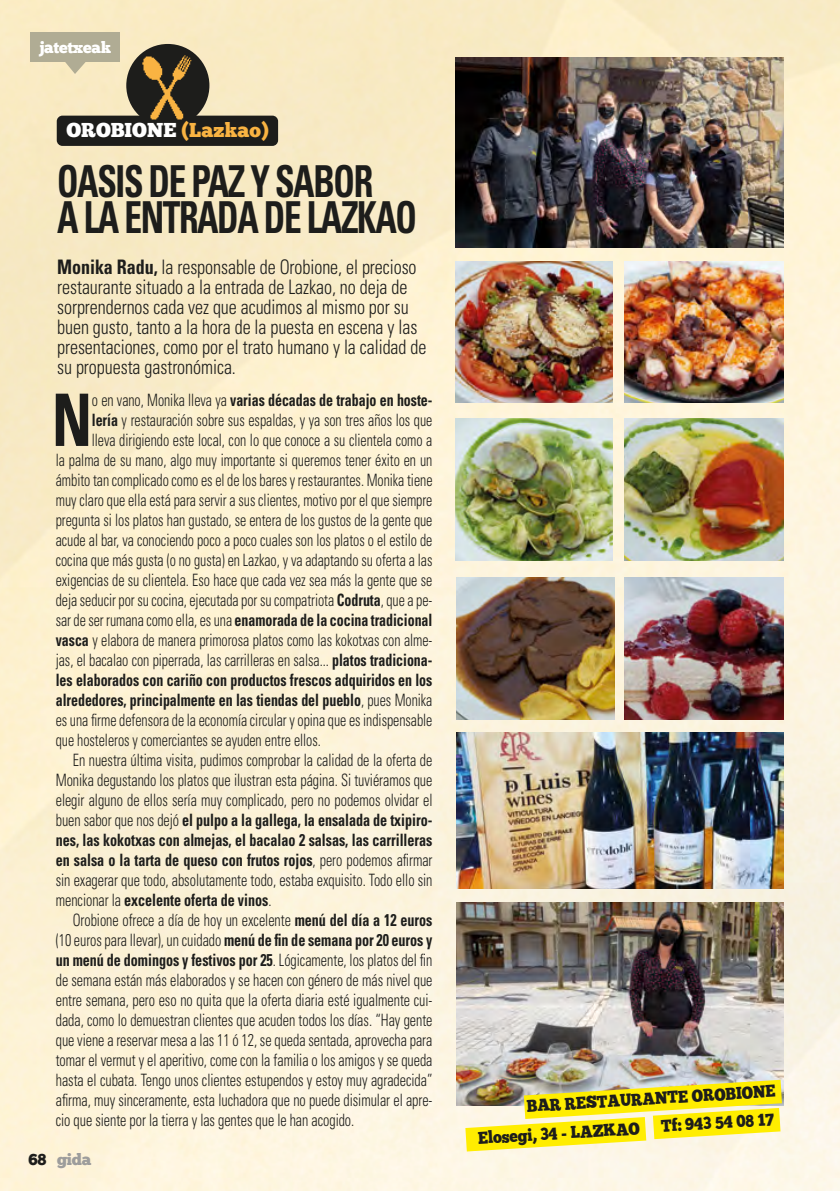
<style>
.page{position:relative;width:840px;height:1191px;background:#fff}
.page>*{position:absolute;margin:0;border:0;box-sizing:border-box;transform-origin:0 0}
.t1{font:700 condensed 72.4px "Univers";color:#1d1d1b;scale:.83 1}
.t2{font:700 condensed 44px/36px "Univers";letter-spacing:-.04em;color:#1d1d1b;scale:.8 1}
.t3{font:300 condensed 20px/20px "Univers";letter-spacing:-.005em;color:#1d1d1b;scale:.9 1}
.t4{font:20px "Chunk Five Ex";color:#fff}
.t5{font:300 condensed 17px "Univers";letter-spacing:-.005em;color:#1d1d1b;scale:.82 1}
.t6{font:300 condensed 17px "Univers";letter-spacing:-.005em;color:#1d1d1b;scale:.83 1}
.t7{font:700 condensed 17px "Univers";letter-spacing:-.005em;color:#1d1d1b;scale:.83 1}
.t8{font:700 condensed 17px "Univers";letter-spacing:-.005em;color:#1d1d1b;scale:.82 1}
.t9{font:17px/27.4px "Chunk Five Ex";color:#1d1d1b;text-align:right;scale:.9 1}
.t10{font:16px "Chunk Five Ex";letter-spacing:-.02em;color:#fff}
.t11{font:16px "Chunk Five Ex";letter-spacing:-.02em;color:#9d9d9c}
.s1{color:#f9b342}
.s2{font-weight:700}
.s3{font-weight:300}
.s4{color:#1d1d1b}
</style>
<div class="page">
<img style="left:0;top:0;width:839px;height:1191px">
<div style="left:126px;top:44px;width:83px;height:83px;background:#1d1d1b;border-radius:50%"></div>
<svg style="left:65px;top:62px;width:21px;height:12px"></svg>
<div style="left:30px;top:32px;width:90px;height:30px;background:#b0ac94"></div>
<img style="left:455px;top:57px;width:327px;height:190px">
<img style="left:456px;top:902px;width:326px;height:203px">
<img style="left:455px;top:261px;width:157px;height:142px">
<img style="left:455px;top:418px;width:157px;height:142px">
<img style="left:456px;top:577px;width:158px;height:142px">
<img style="left:624px;top:261px;width:158px;height:142px">
<img style="left:624px;top:418px;width:158px;height:142px">
<img style="left:624px;top:577px;width:158px;height:142px">
<div style="left:57px;top:116px;width:221px;height:30px;background:#1d1d1b;border-radius:6px"></div>
<img style="left:134px;top:53px;width:69px;height:67px">
<svg style="left:465px;top:1079px;width:316px;height:72px;background:#efe252"></svg>
<img style="left:456px;top:732px;width:326px;height:156px">
<p class="t10" style="left:39px;top:35px;width:74px">jatetxeak</p>
<p class="t4" style="left:66px;top:115px;width:204px">OROBIONE <span class="s1">(Lazkao)</span></p>
<h2 class="t2" style="left:57px;top:163px;width:451px">OASIS DE PAZ Y SABOR<br>A LA ENTRADA DE LAZKAO</h2>
<p class="t3" style="left:57px;top:257px;width:411px"><span class="s2">Monika Radu,</span> la responsable de Orobione, el precioso restaurante situado a la entrada de Lazkao, no deja de sorprendernos cada vez que acudimos al mismo por su buen gusto, tanto a la hora de la puesta en escena y las presentaciones, como por el trato humano y la calidad de su propuesta gastronómica.</p>
<h1 class="t1" style="left:52px;top:376px;width:50px">N</h1>
<p class="t8" style="left:92px;top:389px;width:416px"><span class="s3">o en vano, Monika lleva ya</span> varias décadas de trabajo en hoste-</p>
<p class="t5" style="left:92px;top:410px;width:416px"><span class="s2">lería</span> y restauración sobre sus espaldas, y ya son tres años los que</p>
<p class="t5" style="left:92px;top:430px;width:416px">lleva dirigiendo este local, con lo que conoce a su clientela como a</p>
<p class="t5" style="left:56px;top:450px;width:460px">la palma de su mano, algo muy importante si queremos tener éxito en un</p>
<p class="t5" style="left:56px;top:470px;width:460px">ámbito tan complicado como es el de los bares y restaurantes. Monika tiene</p>
<p class="t5" style="left:56px;top:490px;width:460px">muy claro que ella está para servir a sus clientes, motivo por el que siempre</p>
<p class="t5" style="left:56px;top:510px;width:460px">pregunta si los platos han gustado, se entera de los gustos de la gente que</p>
<p class="t5" style="left:56px;top:530px;width:460px">acude al bar, va conociendo poco a poco cuales son los platos o el estilo de</p>
<p class="t5" style="left:56px;top:550px;width:460px">cocina que más gusta (o no gusta) en Lazkao, y va adaptando su oferta a las</p>
<p class="t5" style="left:56px;top:570px;width:460px">exigencias de su clientela. Eso hace que cada vez sea más la gente que se</p>
<p class="t5" style="left:56px;top:590px;width:460px">deja seducir por su cocina, ejecutada por su compatriota <span class="s2">Codruta</span>, que a pe-</p>
<p class="t8" style="left:56px;top:609px;width:460px"><span class="s3">sar de ser rumana como ella, es una</span> enamorada de la cocina tradicional</p>
<p class="t5" style="left:56px;top:630px;width:460px"><span class="s2">vasca</span> y elabora de manera primorosa platos como las kokotxas con alme-</p>
<p class="t5" style="left:56px;top:650px;width:460px">jas, el bacalao con piperrada, las carrilleras en salsa... <span class="s2">platos tradiciona-</span></p>
<p class="t8" style="left:56px;top:669px;width:460px">les elaborados con cariño con productos frescos adquiridos en los</p>
<p class="t8" style="left:56px;top:689px;width:460px">alrededores, principalmente en las tiendas del pueblo<span class="s3">, pues Monika</span></p>
<p class="t5" style="left:56px;top:710px;width:460px">es una firme defensora de la economía circular y opina que es indispensable</p>
<p class="t5" style="left:56px;top:730px;width:325px">que hosteleros y comerciantes se ayuden entre ellos.</p>
<p class="t6" style="left:73px;top:750px;width:434px">En nuestra última visita, pudimos comprobar la calidad de la oferta de</p>
<p class="t6" style="left:56px;top:770px;width:455px">Monika degustando los platos que ilustran esta página. Si tuviéramos que</p>
<p class="t6" style="left:56px;top:790px;width:455px">elegir alguno de ellos sería muy complicado, pero no podemos olvidar el</p>
<p class="t7" style="left:56px;top:809px;width:455px"><span class="s3">buen sabor que nos dejó</span> el pulpo a la gallega, la ensalada de txipiro-</p>
<p class="t7" style="left:56px;top:829px;width:455px">nes, las kokotxas con almejas, el bacalao 2 salsas, las carrilleras</p>
<p class="t7" style="left:56px;top:849px;width:455px">en salsa o la tarta de queso con frutos rojos<span class="s3">, pero podemos afirmar</span></p>
<p class="t6" style="left:56px;top:870px;width:455px">sin exagerar que todo, absolutamente todo, estaba exquisito. Todo ello sin</p>
<p class="t7" style="left:56px;top:889px;width:261px"><span class="s3">mencionar la</span> excelente oferta de vinos<span class="s3">.</span></p>
<p class="t6" style="left:73px;top:910px;width:434px">Orobione ofrece a día de hoy un excelente <span class="s2">menú del día a 12 euros</span></p>
<p class="t6" style="left:56px;top:930px;width:455px">(10 euros para llevar), un cuidado <span class="s2">menú de fin de semana por 20 euros y</span></p>
<p class="t7" style="left:56px;top:949px;width:455px">un menú de domingos y festivos por 25<span class="s3">. Lógicamente, los platos del fin</span></p>
<p class="t6" style="left:56px;top:970px;width:455px">de semana están más elaborados y se hacen con género de más nivel que</p>
<p class="t6" style="left:56px;top:990px;width:455px">entre semana, pero eso no quita que la oferta diaria esté igualmente cui-</p>
<p class="t6" style="left:56px;top:1010px;width:455px">dada, como lo demuestran clientes que acuden todos los días. “Hay gente</p>
<p class="t6" style="left:56px;top:1030px;width:455px">que viene a reservar mesa a las 11 ó 12, se queda sentada, aprovecha para</p>
<p class="t6" style="left:56px;top:1050px;width:455px">tomar el vermut y el aperitivo, come con la familia o los amigos y se queda</p>
<p class="t6" style="left:56px;top:1070px;width:455px">hasta el cubata. Tengo unos clientes estupendos y estoy muy agradecida”</p>
<p class="t6" style="left:56px;top:1090px;width:455px">afirma, muy sinceramente, esta luchadora que no puede disimular el apre-</p>
<p class="t6" style="left:56px;top:1110px;width:361px">cio que siente por la tierra y las gentes que le han acogido.</p>
<p class="t11" style="left:28px;top:1147px;width:64px"><span class="s4">68</span> gida</p>
<p class="t9" style="left:526px;top:1091px;width:278px;rotate:-3deg">BAR RESTAURANTE OROBIONE<br>Tf: 943 54 08 17</p>
<p class="t9" style="left:477px;top:1123px;width:181px;rotate:-3deg">Elosegi, 34 - LAZKAO</p>
</div>
